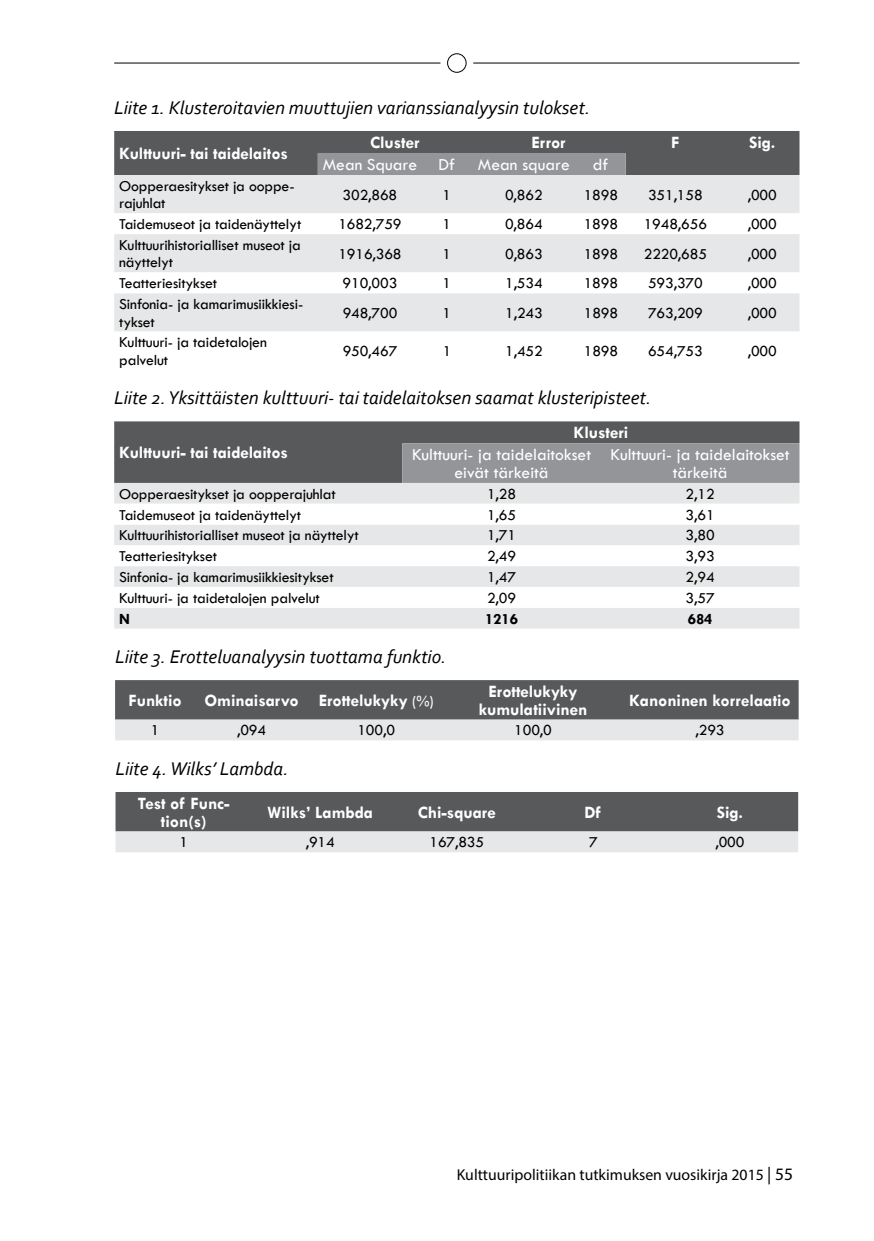
<style>
.page{position:relative;width:874px;height:1241px;background:#fff}
.page>*{position:absolute;margin:0;border:0;box-sizing:border-box;transform-origin:0 0}
.t1{font:italic 19.25px "Corbel";color:#000}
.t2{font:700 17.5px/17.5px "Tw Cen";letter-spacing:-.005em;color:#fff;text-align:center}
.t3{font:17.5px/17.5px "Tw Cen";color:#fff;text-align:center}
.t4{font:15.75px/17.5px "Tw Cen";letter-spacing:-.01em;color:#000}
.t5{font:15.75px "Myriad Pro";color:#000}
.t6{font:700 15.75px "Tw Cen";letter-spacing:-.01em;color:#000}
.s1{font-weight:400;font-size:15.75px}
.s2{font-size:17.5px}
</style>
<div class="page">
<hr style="left:114px;top:63px;width:326px;height:1px;background:#000">
<div style="left:447px;top:53px;width:19px;height:20px;border:1px solid #000;border-radius:50%"></div>
<hr style="left:473px;top:63px;width:326px;height:1px;background:#000">
<svg style="left:114px;top:131px;width:685px;height:44px;background:#656668"></svg>
<div style="left:114px;top:175px;width:685px;height:38px;background:#e6e7e8"></div>
<svg style="left:114px;top:234px;width:685px;height:97px;fill:#e6e7e8"></svg>
<svg style="left:114px;top:421px;width:685px;height:62px;background:#6f7073"></svg>
<div style="left:114px;top:483px;width:685px;height:145px;background:#e6e7e8"></div>
<svg style="left:114px;top:503px;width:685px;height:104px"></svg>
<svg style="left:115px;top:680px;width:683px;height:60px;background:#898a8b"></svg>
<svg style="left:115px;top:792px;width:682px;height:60px;background:#898a8b"></svg>
<p class="t1" style="left:114px;top:95px;width:477px">Liite 1. Klusteroitavien muuttujien varianssianalyysin tulokset.</p>
<p class="t2" style="left:119px;top:144px;width:170px">Kulttuuri- tai taidelaitos</p>
<p class="t2" style="left:370px;top:133px;width:51px">Cluster</p>
<p class="t2" style="left:531px;top:133px;width:36px">Error</p>
<p class="t2" style="left:670px;top:133px;width:10px">F</p>
<p class="t2" style="left:748px;top:133px;width:28px">Sig.</p>
<p class="t3" style="left:322px;top:156px;width:133px">Mean Square Df</p>
<p class="t3" style="left:477px;top:156px;width:93px">Mean square</p>
<p class="t3" style="left:592px;top:156px;width:17px">df</p>
<p class="t4" style="left:119px;top:177px;width:177px">Oopperaesitykset ja ooppe&shy;rajuhlat</p>
<p class="t4" style="left:342px;top:186px;width:56px">302,868</p>
<p class="t4" style="left:442px;top:186px;width:10px">1</p>
<p class="t4" style="left:505px;top:186px;width:39px">0,862</p>
<p class="t4" style="left:583px;top:186px;width:36px">1898</p>
<p class="t4" style="left:647px;top:186px;width:56px">351,158</p>
<p class="t4" style="left:747px;top:186px;width:31px">,000</p>
<p class="t4" style="left:119px;top:215px;width:183px">Taidemuseot ja taidenäyttelyt</p>
<p class="t4" style="left:338px;top:215px;width:65px">1682,759</p>
<p class="t4" style="left:442px;top:215px;width:10px">1</p>
<p class="t4" style="left:505px;top:215px;width:39px">0,864</p>
<p class="t4" style="left:583px;top:215px;width:36px">1898</p>
<p class="t4" style="left:643px;top:215px;width:65px">1948,656</p>
<p class="t4" style="left:747px;top:215px;width:31px">,000</p>
<p class="t4" style="left:119px;top:236px;width:183px">Kulttuurihistorialliset museot ja näyttelyt</p>
<p class="t4" style="left:338px;top:245px;width:65px">1916,368</p>
<p class="t4" style="left:442px;top:245px;width:10px">1</p>
<p class="t4" style="left:505px;top:245px;width:39px">0,863</p>
<p class="t4" style="left:583px;top:245px;width:36px">1898</p>
<p class="t4" style="left:643px;top:245px;width:65px">2220,685</p>
<p class="t4" style="left:747px;top:245px;width:31px">,000</p>
<p class="t4" style="left:119px;top:274px;width:99px">Teatteriesitykset</p>
<p class="t4" style="left:342px;top:274px;width:56px">910,003</p>
<p class="t4" style="left:442px;top:274px;width:10px">1</p>
<p class="t4" style="left:505px;top:274px;width:39px">1,534</p>
<p class="t4" style="left:583px;top:274px;width:36px">1898</p>
<p class="t4" style="left:647px;top:274px;width:56px">593,370</p>
<p class="t4" style="left:747px;top:274px;width:31px">,000</p>
<p class="t4" style="left:119px;top:295px;width:185px">Sinfonia- ja kamarimusiikkiesi&shy;tykset</p>
<p class="t4" style="left:342px;top:304px;width:56px">948,700</p>
<p class="t4" style="left:442px;top:304px;width:10px">1</p>
<p class="t4" style="left:505px;top:304px;width:39px">1,243</p>
<p class="t4" style="left:583px;top:304px;width:36px">1898</p>
<p class="t4" style="left:647px;top:304px;width:56px">763,209</p>
<p class="t4" style="left:747px;top:304px;width:31px">,000</p>
<p class="t4" style="left:119px;top:333px;width:149px">Kulttuuri- ja taidetalojen palvelut</p>
<p class="t4" style="left:342px;top:342px;width:56px">950,467</p>
<p class="t4" style="left:442px;top:342px;width:10px">1</p>
<p class="t4" style="left:505px;top:342px;width:39px">1,452</p>
<p class="t4" style="left:583px;top:342px;width:36px">1898</p>
<p class="t4" style="left:647px;top:342px;width:56px">654,753</p>
<p class="t4" style="left:747px;top:342px;width:31px">,000</p>
<p class="t1" style="left:114px;top:385px;width:538px">Liite 2. Yksittäisten kulttuuri- tai taidelaitoksen saamat klusteripisteet.</p>
<p class="t2" style="left:119px;top:443px;width:170px">Kulttuuri- tai taidelaitos</p>
<p class="t2" style="left:573px;top:423px;width:56px">Klusteri</p>
<p class="t3" style="left:412px;top:446px;width:180px">Kulttuuri- ja taidelaitokset eivät tärkeitä</p>
<p class="t3" style="left:610px;top:446px;width:180px">Kulttuuri- ja taidelaitokset tärkeitä</p>
<p class="t4" style="left:119px;top:485px;width:218px">Oopperaesitykset ja oopperajuhlat</p>
<p class="t4" style="left:487px;top:485px;width:31px">1,28</p>
<p class="t4" style="left:685px;top:485px;width:31px">2,12</p>
<p class="t4" style="left:119px;top:505px;width:183px">Taidemuseot ja taidenäyttelyt</p>
<p class="t4" style="left:487px;top:505px;width:31px">1,65</p>
<p class="t4" style="left:685px;top:505px;width:31px">3,61</p>
<p class="t4" style="left:119px;top:526px;width:241px">Kulttuurihistorialliset museot ja näyttelyt</p>
<p class="t4" style="left:487px;top:526px;width:31px">1,71</p>
<p class="t4" style="left:685px;top:526px;width:31px">3,80</p>
<p class="t4" style="left:119px;top:547px;width:99px">Teatteriesitykset</p>
<p class="t4" style="left:487px;top:547px;width:31px">2,49</p>
<p class="t4" style="left:685px;top:547px;width:31px">3,93</p>
<p class="t4" style="left:119px;top:568px;width:216px">Sinfonia- ja kamarimusiikkiesitykset</p>
<p class="t4" style="left:487px;top:568px;width:31px">1,47</p>
<p class="t4" style="left:685px;top:568px;width:31px">2,94</p>
<p class="t4" style="left:119px;top:589px;width:202px">Kulttuuri- ja taidetalojen palvelut</p>
<p class="t4" style="left:487px;top:589px;width:31px">2,09</p>
<p class="t4" style="left:685px;top:589px;width:31px">3,57</p>
<p class="t6" style="left:119px;top:609px;width:12px">N</p>
<p class="t6" style="left:485px;top:609px;width:34px">1216</p>
<p class="t6" style="left:687px;top:609px;width:26px">684</p>
<p class="t1" style="left:115px;top:644px;width:332px">Liite 3. Erotteluanalyysin tuottama funktio.</p>
<p class="t2" style="left:128px;top:691px;width:55px">Funktio</p>
<p class="t2" style="left:204px;top:691px;width:230px">Ominaisarvo Erottelukyky <span class="s1">(%)</span></p>
<p class="t2" style="left:478px;top:682px;width:110px">Erottelukyky kumulatiivinen</p>
<p class="t2" style="left:629px;top:691px;width:163px">Kanoninen korrelaatio</p>
<p class="t4" style="left:151px;top:721px;width:10px">1</p>
<p class="t4" style="left:237px;top:721px;width:31px">,094</p>
<p class="t4" style="left:357px;top:721px;width:39px">100,0</p>
<p class="t4" style="left:514px;top:721px;width:39px">100,0</p>
<p class="t4" style="left:695px;top:721px;width:31px">,293</p>
<p class="t1" style="left:115px;top:756px;width:174px">Liite 4. Wilks’ Lambda.</p>
<p class="t2" style="left:138px;top:794px;width:93px">Test of Func&shy;tion(s)</p>
<p class="t2" style="left:267px;top:803px;width:107px">Wilks’ Lambda</p>
<p class="t2" style="left:417px;top:803px;width:80px">Chi-square</p>
<p class="t2" style="left:584px;top:803px;width:18px">Df</p>
<p class="t2" style="left:716px;top:803px;width:28px">Sig.</p>
<p class="t4" style="left:179px;top:833px;width:10px">1</p>
<p class="t4" style="left:305px;top:833px;width:31px">,914</p>
<p class="t4" style="left:429px;top:833px;width:56px">167,835</p>
<p class="t4" style="left:588px;top:833px;width:10px">7</p>
<p class="t4" style="left:715px;top:833px;width:31px">,000</p>
<p class="t5" style="left:456px;top:1164px;width:337px">Kulttuuripolitiikan tutkimuksen vuosikirja 2015 <span class="s2">| 55</span></p>
</div>
